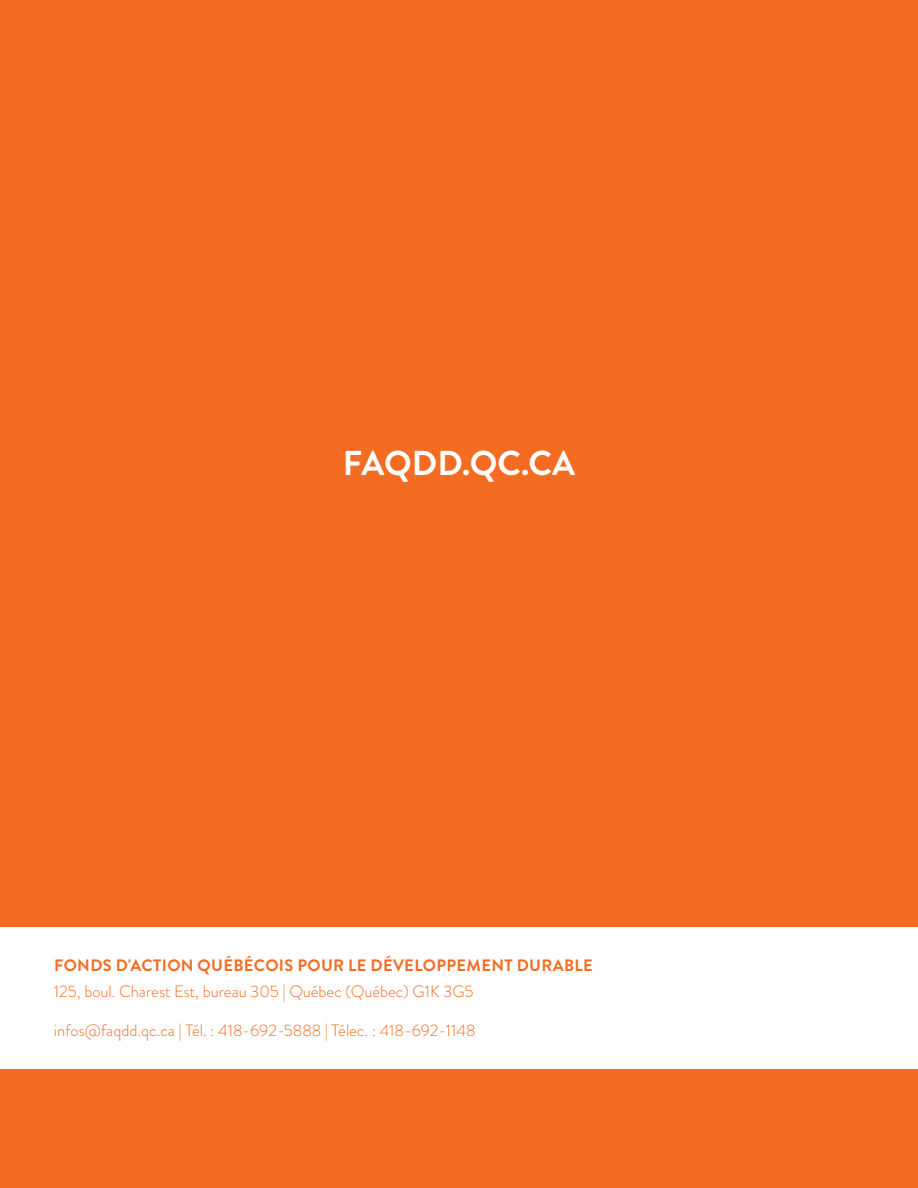
<style>
.page{position:relative;width:918px;height:1188px;background:#f36c21}
.page>*{position:absolute;margin:0;border:0;box-sizing:border-box;transform-origin:0 0}
.t1{font:700 34.5px "Brandon Grotesque";color:#fff}
.t2{font:300 16.5px "Brandon Grotesque";color:#f36c21}
.t3{font:700 16.5px "Brandon Grotesque";letter-spacing:.02em;color:#f36c21}
</style>
<div class="page">
<div style="left:0;top:927px;width:918px;height:141px;background:#fff"></div>
<h1 class="t1" style="left:343px;top:439px;width:234px">FAQDD.QC.CA</h1>
<p class="t3" style="left:54px;top:953px;width:540px">FONDS D'ACTION QUÉBÉCOIS POUR LE DÉVELOPPEMENT DURABLE</p>
<p class="t2" style="left:54px;top:980px;width:421px">125, boul. Charest Est, bureau 305 | Québec (Québec) G1K 3G5</p>
<p class="t2" style="left:54px;top:1019px;width:423px">infos@faqdd.qc.ca | Tél. : 418-692-5888 | Télec. : 418-692-1148</p>
</div>
